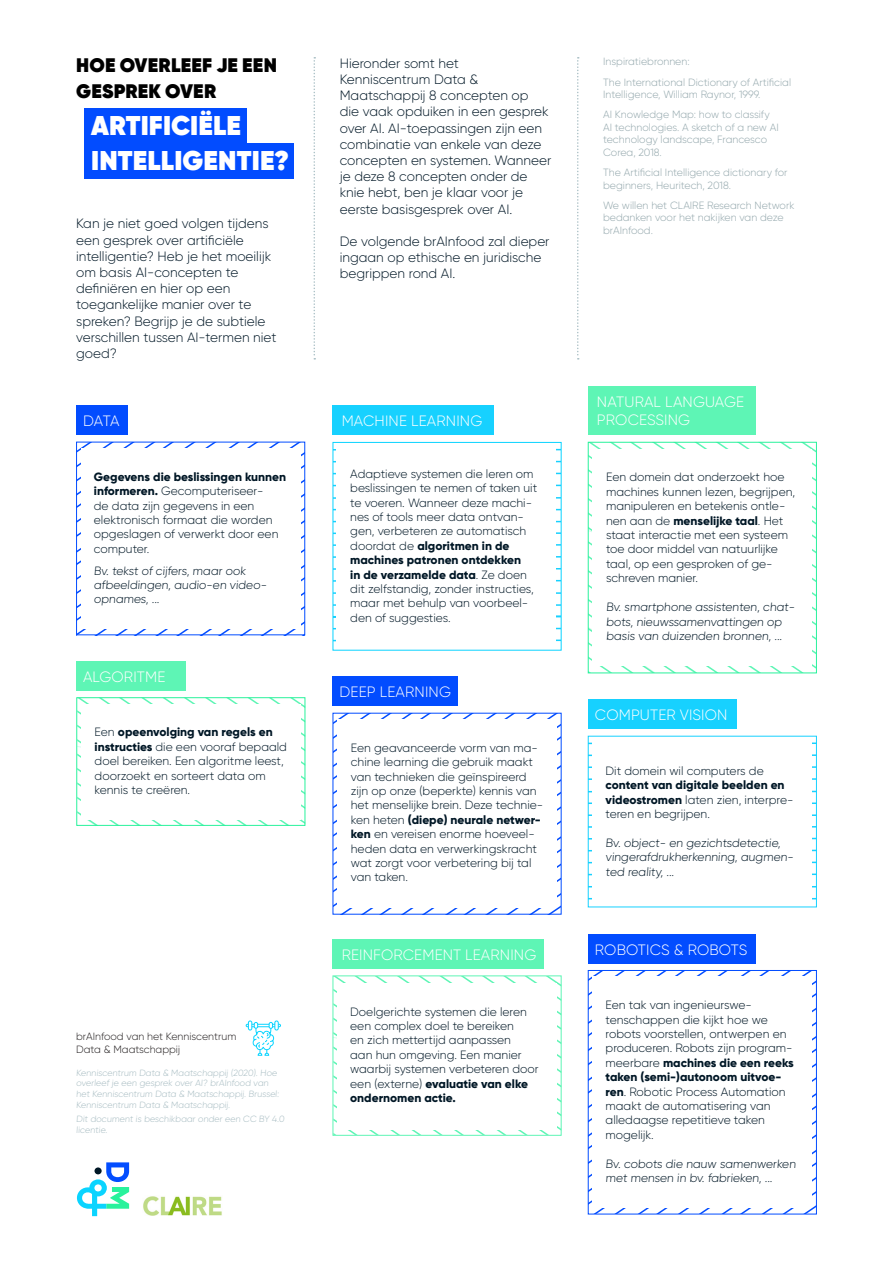
<style>
.page{position:relative;width:893px;height:1263px;background:#fff}
.page>*{position:absolute;margin:0;border:0;box-sizing:border-box;transform-origin:0 0}
.t1{font:800 27px/34.5px "Gilroy";letter-spacing:.005em;color:#fff}
.t2{font:800 19.5px/25.5px "Gilroy";letter-spacing:.01em;color:#000}
.t3{font:300 15px/18px "Gilroy";letter-spacing:.01em;color:#fff}
.t4{font:300 13.5px/16.2px "Gilroy";color:#001726}
.t5{font:300 12px/14.4px "Gilroy";color:#001726}
.t6{font:300 10.5px/12.6px "Gilroy";color:#93a7ac}
.t7{font:300 10.5px/12.6px "Gilroy";color:#231f20}
.t8{font:300 9px/10.8px "Gilroy";color:#a7bcc2}
.s1{font-weight:800}
</style>
<div class="page">
<svg style="left:77px;top:1162px;width:52px;height:54px"></svg>
<div style="left:95px;top:1167px;width:7px;height:7px;background:#001726;border-radius:50%"></div>
<div style="left:246px;top:1024px;width:35px;height:3px;border:1px solid #0ad4ff"></div>
<div style="left:248px;top:1020px;width:4px;height:10px;border:1px solid #0ad4ff;border-radius:2px"></div>
<div style="left:274px;top:1020px;width:5px;height:10px;border:1px solid #0ad4ff;border-radius:2px"></div>
<svg style="left:248px;top:1021px;width:30px;height:35px"></svg>
<img style="left:143px;top:1196px;width:79px;height:20px">
<svg style="left:590px;top:972px;width:225px;height:240px"></svg>
<div style="left:588px;top:970px;width:229px;height:244px;border:1px solid #024cff"></div>
<div style="left:592px;top:977px;width:220px;height:231px;background:#fff"></div>
<div style="left:588px;top:934px;width:167px;height:29px;background:#024cff"></div>
<svg style="left:590px;top:742px;width:225px;height:158px"></svg>
<div style="left:588px;top:736px;width:229px;height:171px;border:1px solid #17d1ff"></div>
<div style="left:592px;top:742px;width:220px;height:159px;background:#fff"></div>
<div style="left:588px;top:699px;width:148px;height:30px;background:#17d1ff"></div>
<svg style="left:590px;top:444px;width:225px;height:227px"></svg>
<div style="left:588px;top:442px;width:229px;height:231px;border:1px solid #29f29c"></div>
<div style="left:592px;top:449px;width:220px;height:217px;background:#fff"></div>
<div style="left:588px;top:386px;width:167px;height:49px;background:#5ef5b5"></div>
<svg style="left:335px;top:977px;width:224px;height:157px"></svg>
<div style="left:333px;top:975px;width:228px;height:161px;border:1px solid #5ef5b5"></div>
<div style="left:337px;top:983px;width:220px;height:146px;background:#fff"></div>
<div style="left:333px;top:939px;width:211px;height:30px;background:#5ef5b5"></div>
<svg style="left:335px;top:715px;width:224px;height:197px"></svg>
<div style="left:337px;top:719px;width:220px;height:189px;background:#fff"></div>
<div style="left:333px;top:676px;width:125px;height:29px;background:#024cff"></div>
<div style="left:333px;top:442px;width:228px;height:208px;border:1px solid #0ad3ff"></div>
<div style="left:333px;top:405px;width:161px;height:30px;background:#17d1ff"></div>
<svg style="left:78px;top:699px;width:225px;height:125px"></svg>
<div style="left:76px;top:697px;width:229px;height:129px;border:1px solid #29f29c"></div>
<div style="left:81px;top:704px;width:220px;height:115px;background:#fff"></div>
<div style="left:76px;top:661px;width:110px;height:30px;background:#5ef5b5"></div>
<svg style="left:78px;top:444px;width:225px;height:189px"></svg>
<div style="left:76px;top:442px;width:229px;height:193px;border:1px solid #024cff"></div>
<div style="left:81px;top:448px;width:220px;height:181px;background:#fff"></div>
<div style="left:76px;top:405px;width:51px;height:30px;background:#024cff"></div>
<svg style="left:314px;top:57px;width:1px;height:303px"></svg>
<svg style="left:577px;top:57px;width:2px;height:303px"></svg>
<div style="left:84px;top:143px;width:209px;height:36px;background:#024cff"></div>
<div style="left:84px;top:108px;width:163px;height:35px;background:#024cff"></div>
<p class="t2" style="left:76px;top:53px;width:202px">HOE OVERLEEF JE EEN<br>GESPREK OVER</p>
<p class="t1" style="left:91px;top:108px;width:199px">ARTIFICIËLE<br>INTELLIGENTIE?</p>
<p class="t4" style="left:76px;top:215px;width:202px">Kan je niet goed volgen tijdens een gesprek over artificiële intelligentie? Heb je het moeilijk om basis AI-concepten te definiëren en hier op een toegankelijke manier over te spreken? Begrijp je de subtiele verschillen tussen AI-termen niet goed?</p>
<p class="t3" style="left:83px;top:412px;width:38px">DATA</p>
<p class="t5" style="left:94px;top:469px;width:194px"><span class="s1">Gegevens die beslissingen kunnen informeren.</span> Gecomputeriseer-<br>de data zijn gegevens in een elektronisch formaat die worden opgeslagen of verwerkt door een computer.</p>
<p class="t5" style="left:94px;top:563px;width:176px">Bv. tekst of cijfers, maar ook afbeeldingen, audio-en video&shy;opnames, ...</p>
<p class="t3" style="left:83px;top:667px;width:84px">ALGORITME</p>
<p class="t5" style="left:95px;top:725px;width:194px">Een <span class="s1">opeenvolging van regels en instructies</span> die een vooraf bepaald doel bereiken. Een algoritme leest, doorzoekt en sorteert data om kennis te creëren.</p>
<p class="t7" style="left:76px;top:1030px;width:162px">brAInfood van het Kenniscentrum<br>Data &amp; Maatschappij</p>
<p class="t8" style="left:76px;top:1067px;width:205px">Kenniscentrum Data &amp; Maatschappij (2020). Hoe overleef je een gesprek over AI? brAInfood van het Kenniscentrum Data &amp; Maatschappij. Brussel:<br>Kenniscentrum Data &amp; Maatschappij.</p>
<p class="t8" style="left:76px;top:1113px;width:211px">Dit document is beschikbaar onder een CC BY 4.0 licentie.</p>
<p class="t4" style="left:340px;top:55px;width:213px">Hieronder somt het<br>Kenniscentrum Data &amp;<br>Maatschappij 8 concepten op<br>die vaak opduiken in een gesprek over AI. AI-toepassingen zijn een combinatie van enkele van deze concepten en systemen. Wanneer je deze 8 concepten onder de knie hebt, ben je klaar voor je eerste basisgesprek over AI.</p>
<p class="t4" style="left:340px;top:233px;width:211px">De volgende brAInfood zal dieper ingaan op ethische en juridische begrippen rond AI.</p>
<p class="t6" style="left:603px;top:55px;width:88px">Inspiratiebronnen:</p>
<p class="t6" style="left:603px;top:75px;width:190px">The International Dictionary of Artificial<br>Intelligence, William Raynor, 1999.</p>
<p class="t6" style="left:603px;top:108px;width:177px">AI Knowledge Map: how to classify<br>AI technologies. A sketch of a new AI technology landscape, Francesco<br>Corea, 2018.</p>
<p class="t6" style="left:603px;top:166px;width:186px">The Artificial Intelligence dictionary for beginners, Heuritech, 2018.</p>
<p class="t6" style="left:603px;top:199px;width:193px">We willen het CLAIRE Research Network bedanken voor het nakijken van deze brAInfood.</p>
<p class="t3" style="left:342px;top:412px;width:142px">MACHINE LEARNING</p>
<p class="t5" style="left:350px;top:466px;width:188px">Adaptieve systemen die leren om beslissingen te nemen of taken uit te voeren. Wanneer deze machi&shy;nes of tools meer data ontvan&shy;gen, verbeteren ze automatisch doordat de <span class="s1">algoritmen in de machines patronen ontdekken<br>in de verzamelde data</span>. Ze doen dit zelfstandig, zonder instructies, maar met behulp van voorbeel&shy;den of suggesties.</p>
<p class="t3" style="left:339px;top:682px;width:113px">DEEP LEARNING</p>
<p class="t5" style="left:351px;top:740px;width:194px">Een geavanceerde vorm van ma&shy;chine learning die gebruik maakt van technieken die geïnspireerd zijn op onze (beperkte) kennis van het menselijke brein. Deze technie&shy;ken heten <span class="s1">(diepe) neurale netwer&shy;ken</span> en vereisen enorme hoeveel&shy;heden data en verwerkingskracht wat zorgt voor verbetering bij tal van taken.</p>
<p class="t3" style="left:342px;top:945px;width:196px">REINFORCEMENT LEARNING</p>
<p class="t5" style="left:350px;top:1004px;width:190px">Doelgerichte systemen die leren een complex doel te bereiken<br>en zich mettertijd aanpassen<br>aan hun omgeving. Een manier waarbij systemen verbeteren door een (externe) <span class="s1">evaluatie van elke ondernomen actie.</span></p>
<p class="t3" style="left:597px;top:393px;width:149px">NATURAL LANGUAGE<br>PROCESSING</p>
<p class="t5" style="left:606px;top:470px;width:191px">Een domein dat onderzoekt hoe machines kunnen lezen, begrijpen, manipuleren en betekenis ontle&shy;nen aan de <span class="s1">menselijke taal</span>. Het staat interactie met een systeem toe door middel van natuurlijke taal, op een gesproken of ge&shy;schreven manier.</p>
<p class="t5" style="left:606px;top:599px;width:192px">Bv. smartphone assistenten, chat&shy;bots, nieuwssamenvattingen op basis van duizenden bronnen, ...</p>
<p class="t3" style="left:595px;top:706px;width:134px">COMPUTER VISION</p>
<p class="t5" style="left:606px;top:763px;width:189px">Dit domein wil computers de <span class="s1">content van digitale beelden en videostromen</span> laten zien, interpre&shy;teren en begrijpen.</p>
<p class="t5" style="left:606px;top:835px;width:191px">Bv. object- en gezichtsdetectie, vingerafdrukherkenning, augmen&shy;ted reality, ...</p>
<p class="t3" style="left:595px;top:940px;width:154px">ROBOTICS &amp; ROBOTS</p>
<p class="t5" style="left:606px;top:998px;width:190px">Een tak van ingenieurswe&shy;tenschappen die kijkt hoe we robots voorstellen, ontwerpen en produceren. Robots zijn program&shy;meerbare <span class="s1">machines die een reeks taken (semi-)autonoom uitvoe&shy;ren</span>. Robotic Process Automation maakt de automatisering van alledaagse repetitieve taken mogelijk.</p>
<p class="t5" style="left:606px;top:1156px;width:193px">Bv. cobots die nauw samenwerken met mensen in bv. fabrieken, ...</p>
</div>
